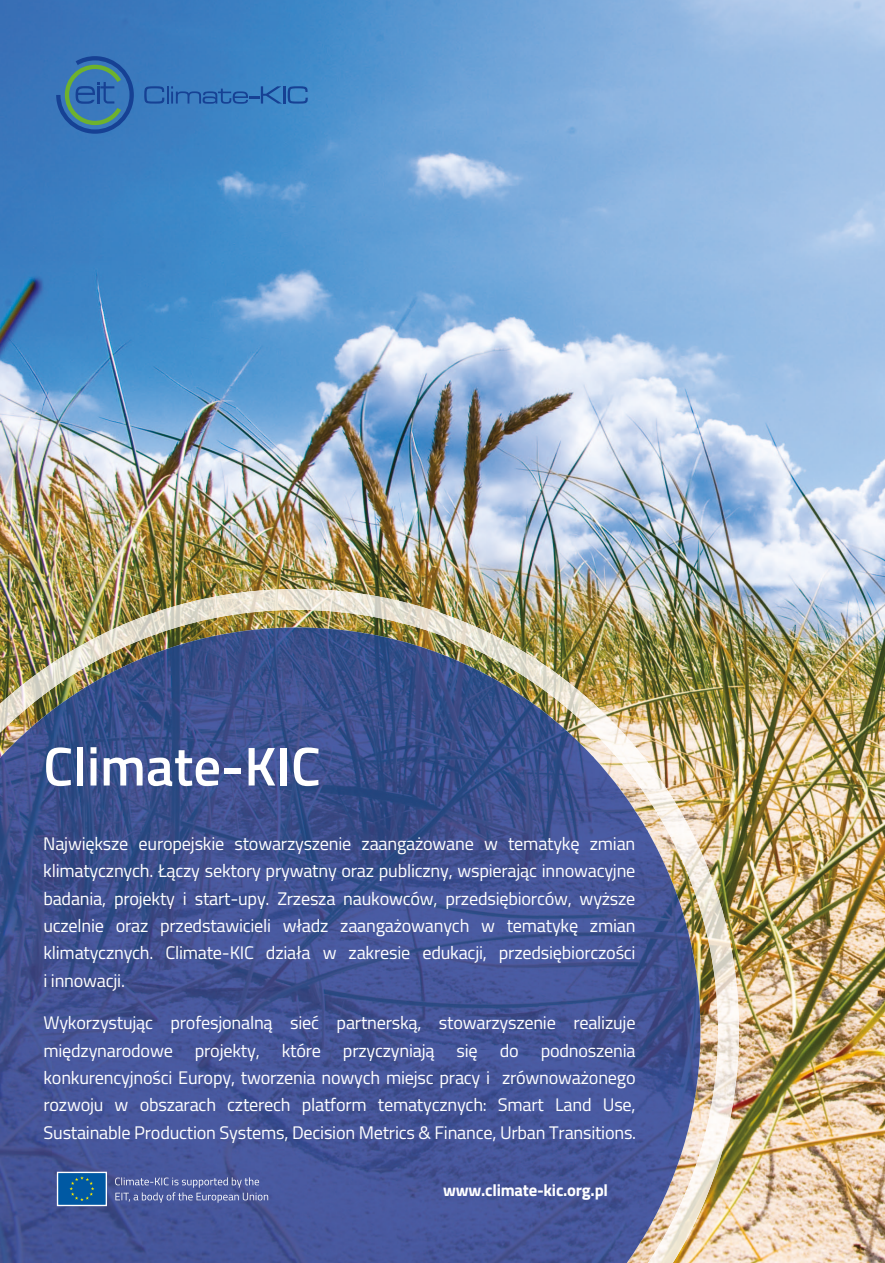
<style>
.page{position:relative;width:885px;height:1263px;background:#fff}
.page>*{position:absolute;margin:0;border:0;box-sizing:border-box;transform-origin:0 0}
.t1{font:600 54.75px "Titillium";color:#fff}
.t2{font:18.3px/27.3px "Titillium";letter-spacing:-.015em;color:#fff;text-align:justify}
.t3{font:700 16.65px "Titillium";letter-spacing:-.015em;color:#fff}
</style>
<div class="page">
<img style="left:0;top:0;width:884px;height:1263px">
<svg style="left:43px;top:45px;width:91px;height:89px"></svg>
<svg style="left:144px;top:86px;width:164px;height:18px"></svg>
<img style="left:52px;top:611px;width:106px;height:52px">
<img style="left:158px;top:589px;width:346px;height:38px">
<img style="left:0;top:663px;width:53px;height:46px">
<img style="left:539px;top:640px;width:42px;height:53px">
<img style="left:546px;top:692px;width:87px;height:52px">
<img style="left:604px;top:743px;width:67px;height:52px">
<img style="left:647px;top:795px;width:72px;height:104px">
<img style="left:686px;top:899px;width:52px;height:341px">
<img style="left:648px;top:1232px;width:38px;height:31px">
<img style="left:53px;top:627px;width:486px;height:636px">
<img style="left:0;top:709px;width:54px;height:554px">
<img style="left:538px;top:708px;width:55px;height:555px">
<img style="left:592px;top:756px;width:55px;height:507px">
<img style="left:646px;top:829px;width:54px;height:403px">
<div style="left:58px;top:1172px;width:48px;height:33px;background:#0059a3"></div>
<div style="left:57px;top:1172px;width:50px;height:34px;border:1px solid #fff"></div>
<svg style="left:69px;top:1176px;width:25px;height:25px"></svg>
<svg style="left:115px;top:1177px;width:153px;height:26px"></svg>
<h1 class="t1" style="left:43px;top:725px;width:279px">Climate-KIC</h1>
<p class="t2" style="left:43px;top:829px;width:593px">Największe europejskie stowarzyszenie zaangażowane w tematykę zmian klimatycznych. Łączy sektory prywatny oraz publiczny, wspierając innowacyjne badania, projekty i start-upy. Zrzesza naukowców, przedsiębiorców, wyższe uczelnie oraz przedstawicieli władz zaangażowanych w tematykę zmian klimatycznych. Climate-KIC działa w zakresie edukacji, przedsiębiorczości i innowacji.</p>
<p class="t2" style="left:43px;top:1007px;width:594px">Wykorzystując profesjonalną sieć partnerską, stowarzyszenie realizuje międzynarodowe projekty, które przyczyniają się do podnoszenia konkurencyjności Europy, tworzenia nowych miejsc pracy i zrównoważonego rozwoju w obszarach czterech platform tematycznych: Smart Land Use, Sustainable Production Systems, Decision Metrics &amp; Finance, Urban Transitions.</p>
<p class="t3" style="left:443px;top:1177px;width:166px">www.climate-kic.org.pl</p>
</div>
